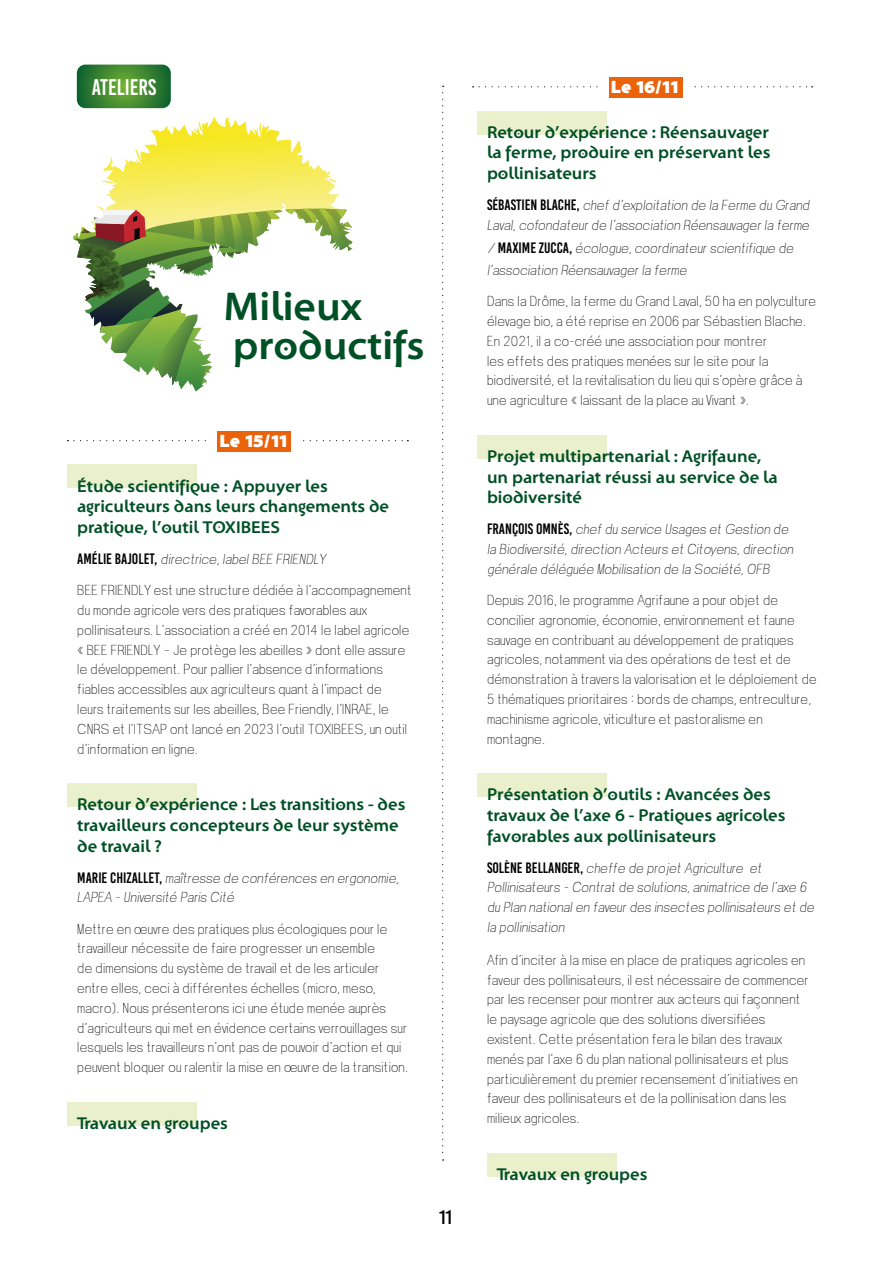
<style>
.page{position:relative;width:893px;height:1263px;background:#fff}
.page>*{position:absolute;margin:0;border:0;box-sizing:border-box;transform-origin:0 0}
.t1{font:700 40.35px/39.5px "Santana";color:#005026}
.t2{font:22.5px "Bebas Kai";color:#fff}
.t3{font:19.5px "Bebas Kai";color:#000}
.t4{font:900 18px "Santana";letter-spacing:-.12em;color:#fff}
.t5{font:700 17.25px/20.7px "Santana";color:#004f26}
.t6{font:700 17.25px/20.7px "Santana";color:#005027}
.t7{font:300 16.5px/19.8px "Valak";color:#000}
.t8{font:italic 300 16.5px/19.8px "Valak";color:#000}
.s1{font-family:"Bebas Kai";font-weight:400;font-style:normal;font-size:15px}
</style>
<div class="page">
<svg style="left:73px;top:121px;width:266px;height:252px"></svg>
<svg style="left:146px;top:203px;width:263px;height:262px"></svg>
<svg style="left:77px;top:65px;width:94px;height:43px;background:#3d8534"></svg>
<svg style="left:442px;top:93px;width:2px;height:1067px"></svg>
<svg style="left:74px;top:440px;width:334px;height:1px"></svg>
<svg style="left:473px;top:86px;width:340px;height:1px"></svg>
<div style="left:67px;top:465px;width:130px;height:23px;background:#ebf0cc"></div>
<div style="left:67px;top:783px;width:130px;height:24px;background:#ebf0cc"></div>
<div style="left:67px;top:1102px;width:130px;height:23px;background:#ebf0cc"></div>
<div style="left:477px;top:111px;width:130px;height:23px;background:#ebf0cc"></div>
<div style="left:477px;top:435px;width:130px;height:23px;background:#ebf0cc"></div>
<div style="left:477px;top:773px;width:130px;height:24px;background:#ebf0cc"></div>
<div style="left:487px;top:1153px;width:130px;height:23px;background:#ebf0cc"></div>
<div style="left:211px;top:431px;width:6px;height:20px;background:#fff"></div>
<div style="left:291px;top:431px;width:6px;height:20px;background:#fff"></div>
<div style="left:217px;top:431px;width:74px;height:20px;background:#ea620a"></div>
<div style="left:683px;top:77px;width:6px;height:21px;background:#fff"></div>
<div style="left:603px;top:77px;width:6px;height:20px;background:#fff"></div>
<div style="left:609px;top:77px;width:74px;height:20px;background:#ea620a"></div>
<h2 class="t2" style="left:92px;top:75px;width:66px">ATELIERS</h2>
<h1 class="t1" style="left:224px;top:287px;width:203px">Milieux productifs</h1>
<p class="t4" style="left:220px;top:432px;width:71px">Le 15/11</p>
<p class="t6" style="left:77px;top:476px;width:313px">Étude scientifique : Appuyer les agriculteurs dans leurs changements de pratique, l’outil TOXIBEES</p>
<p class="t8" style="left:77px;top:549px;width:250px"><span class="s1">AMÉLIE BAJOLET,</span> directrice, label BEE FRIENDLY</p>
<p class="t7" style="left:77px;top:580px;width:336px">BEE FRIENDLY est une structure dédiée à l’accompagnement du monde agricole vers des pratiques favorables aux pollinisateurs. L’association a créé en 2014 le label agricole « BEE FRIENDLY – Je protège les abeilles » dont elle assure le développement. Pour pallier l’absence d’informations fiables accessibles aux agriculteurs quant à l’impact de leurs traitements sur les abeilles, Bee Friendly, l’INRAE, le CNRS et l’ITSAP ont lancé en 2023 l’outil TOXIBEES, un outil d’information en ligne.</p>
<p class="t5" style="left:77px;top:794px;width:330px">Retour d’expérience : Les transitions - des travailleurs concepteurs de leur système de travail ?</p>
<p class="t8" style="left:77px;top:868px;width:323px"><span class="s1">MARIE CHIZALLET,</span> maîtresse de conférences en ergonomie,<br>LAPEA - Université Paris Cité</p>
<p class="t7" style="left:77px;top:918px;width:332px">Mettre en œuvre des pratiques plus écologiques pour le travailleur nécessite de faire progresser un ensemble<br>de dimensions du système de travail et de les articuler entre elles, ceci à différentes échelles (micro, meso, macro). Nous présenterons ici une étude menée auprès d’agriculteurs qui met en évidence certains verrouillages sur lesquels les travailleurs n’ont pas de pouvoir d’action et qui peuvent bloquer ou ralentir la mise en œuvre de la transition.</p>
<p class="t6" style="left:77px;top:1113px;width:152px">Travaux en groupes</p>
<p class="t3" style="left:439px;top:1206px;width:15px">11</p>
<p class="t4" style="left:611px;top:78px;width:71px">Le 16/11</p>
<p class="t5" style="left:487px;top:122px;width:285px;text-align:justify">Retour d’expérience : Réensauvager la ferme, produire en préservant les pollinisateurs</p>
<p class="t8" style="left:487px;top:196px;width:324px"><span class="s1">SÉBASTIEN BLACHE,</span> chef d’exploitation de la Ferme du Grand<br>Laval, cofondateur de l’association Réensauvager la ferme</p>
<p class="t8" style="left:487px;top:237px;width:308px;line-height:22.5px">/ <span class="s1">MAXIME ZUCCA,</span> écologue, coordinateur scientifique de l’association Réensauvager la ferme</p>
<p class="t7" style="left:487px;top:291px;width:331px">Dans la Drôme, la ferme du Grand Laval, 50 ha en polyculture élevage bio, a été reprise en 2006 par Sébastien Blache.<br>En 2021, il a co-créé une association pour montrer<br>les effets des pratiques menées sur le site pour la biodiversité, et la revitalisation du lieu qui s’opère grâce à une agriculture « laissant de la place au Vivant ».</p>
<p class="t5" style="left:487px;top:446px;width:292px">Projet multipartenarial : Agrifaune, un partenariat réussi au service de la biodiversité</p>
<p class="t8" style="left:487px;top:520px;width:308px"><span class="s1">FRANÇOIS OMNÈS,</span> chef du service Usages et Gestion de la Biodiversité, direction Acteurs et Citoyens, direction générale déléguée Mobilisation de la Société, OFB</p>
<p class="t7" style="left:487px;top:590px;width:332px">Depuis 2016, le programme Agrifaune a pour objet de concilier agronomie, économie, environnement et faune sauvage en contribuant au développement de pratiques agricoles, notamment via des opérations de test et de démonstration à travers la valorisation et le déploiement de 5 thématiques prioritaires ; bords de champs, entreculture, machinisme agricole, viticulture et pastoralisme en montagne.</p>
<p class="t6" style="left:487px;top:784px;width:300px">Présentation d’outils : Avancées des travaux de l’axe 6 - Pratiques agricoles favorables aux pollinisateurs</p>
<p class="t8" style="left:487px;top:858px;width:329px"><span class="s1">SOLÈNE BELLANGER,</span> cheffe de projet Agriculture et Pollinisateurs - Contrat de solutions, animatrice de l’axe 6 du Plan national en faveur des insectes pollinisateurs et de la pollinisation</p>
<p class="t7" style="left:487px;top:949px;width:323px">Afin d’inciter à la mise en place de pratiques agricoles en faveur des pollinisateurs, il est nécessaire de commencer par les recenser pour montrer aux acteurs qui façonnent le paysage agricole que des solutions diversifiées existent. Cette présentation fera le bilan des travaux menés par l’axe 6 du plan national pollinisateurs et plus particulièrement du premier recensement d’initiatives en faveur des pollinisateurs et de la pollinisation dans les milieux agricoles.</p>
<p class="t5" style="left:497px;top:1164px;width:152px">Travaux en groupes</p>
</div>
